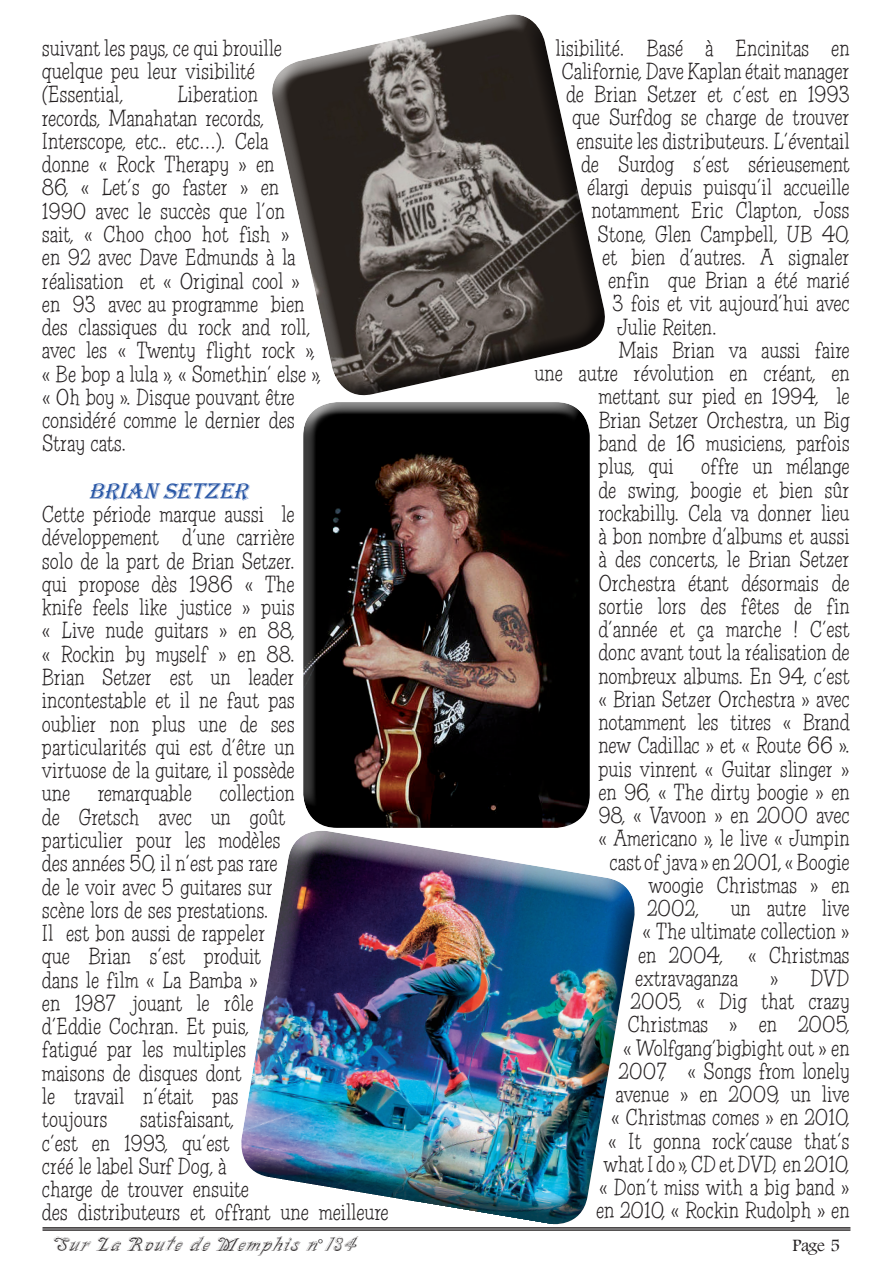
<style>
.page{position:relative;width:893px;height:1263px;background:#fff}
.page>*{position:absolute;margin:0;border:0;box-sizing:border-box;transform-origin:0 0}
.t1{font:23.25px/23.2px "CAC One Seventy";color:#231f20}
.t2{font:italic 23.25px "Algerian";color:#2957a6}
.t3{font:18px "Silver Plate";color:#231f20}
.t4{font:18px "Footlight MT Light";color:#231f20}
</style>
<div class="page">
<svg style="left:272px;top:15px;width:333px;height:381px"></svg>
<hr style="left:43px;top:1227px;width:807px;height:1px;background:#231f20">
<hr style="left:43px;top:1228px;width:807px;height:1px;background:#231f20">
<hr style="left:43px;top:1230px;width:807px;height:1px;background:#231f20">
<div style="left:302px;top:400px;width:290px;height:407px;background:#fff;opacity:.75"></div>
<div style="left:302px;top:410px;width:290px;height:419px;background:#231f20;opacity:.75"></div>
<svg style="left:302px;top:823px;width:290px;height:6px"></svg>
<img style="left:235px;top:831px;width:406px;height:399px">
<p class="t1" style="left:42px;top:36px;width:241px">suivant les pays, ce qui brouille quelque peu leur visibilité (Essential,</p>
<p class="t1" style="left:42px;top:82px;width:281px;text-indent:135px">Liberation records, Manahatan records,<br>Interscope, etc.. etc…). Cela donne « Rock Therapy » en<br>86, « Let’s go faster » en<br>1990 avec le succès que l’on sait, « Choo choo hot fish »<br>en 92 avec Dave Edmunds à la réalisation et « Original cool » en 93 avec au programme bien des classiques du rock and roll, avec les « Twenty flight rock », « Be bop a lula », « Somethin’ else », « Oh boy ». Disque pouvant être considéré comme le dernier des<br>Stray cats.</p>
<p class="t2" style="left:89px;top:478px;width:168px">BRIAN SETZER</p>
<p class="t1" style="left:42px;top:502px;width:254px">Cette période marque aussi le développement d’une carrière solo de la part de Brian Setzer. qui propose dès 1986 « The knife feels like justice » puis « Live nude guitars » en 88, « Rockin by myself » en 88.<br>Brian Setzer est un leader incontestable et il ne faut pas oublier non plus une de ses particularités qui est d’être un virtuose de la guitare, il possède une remarquable collection de Gretsch avec un goût particulier pour les modèles des années 50, il n’est pas rare de le voir avec 5 guitares sur scène lors de ses prestations.<br>Il est bon aussi de rappeler que Brian s’est produit dans le film « La Bamba »<br>en 1987 jouant le rôle d’Eddie Cochran. Et puis, fatigué par les multiples maisons de disques dont<br>le travail n’était pas toujours</p>
<p class="t1" style="left:42px;top:1107px;width:348px;text-indent:98px">satisfaisant,<br>c’est en 1993, qu’est<br>créé le label Surf Dog, à<br>charge de trouver ensuite<br>des distributeurs et offrant une meilleure</p>
<p class="t1" style="left:555px;top:36px;width:295px">lisibilité. Basé à Encinitas en</p>
<p class="t1" style="left:561px;top:59px;width:290px">Californie, Dave Kaplan était manager</p>
<p class="t1" style="left:566px;top:82px;width:285px">de Brian Setzer et c’est en 1993</p>
<p class="t1" style="left:572px;top:105px;width:279px">que Surfdog se charge de trouver</p>
<p class="t1" style="left:577px;top:129px;width:274px">ensuite les distributeurs. L’éventail</p>
<p class="t1" style="left:581px;top:152px;width:270px">de Surdog s’est sérieusement</p>
<p class="t1" style="left:587px;top:175px;width:264px">élargi depuis puisqu’il accueille</p>
<p class="t1" style="left:592px;top:198px;width:260px">notamment Eric Clapton, Joss</p>
<p class="t1" style="left:598px;top:222px;width:253px">Stone, Glen Campbell, UB 40,</p>
<p class="t1" style="left:602px;top:245px;width:249px">et bien d’autres. A signaler</p>
<p class="t1" style="left:608px;top:268px;width:243px">enfin que Brian a été marié</p>
<p class="t1" style="left:613px;top:291px;width:239px">3 fois et vit aujourd’hui avec</p>
<p class="t1" style="left:617px;top:315px;width:101px">Julie Reiten.</p>
<p class="t1" style="left:619px;top:338px;width:232px">Mais Brian va aussi faire</p>
<p class="t1" style="left:535px;top:361px;width:316px">une autre révolution en créant, en</p>
<p class="t1" style="left:598px;top:384px;width:253px">mettant sur pied en 1994, le</p>
<p class="t1" style="left:598px;top:408px;width:253px">Brian Setzer Orchestra, un Big</p>
<p class="t1" style="left:598px;top:431px;width:253px">band de 16 musiciens, parfois</p>
<p class="t1" style="left:598px;top:454px;width:253px">plus, qui offre un mélange</p>
<p class="t1" style="left:598px;top:477px;width:253px">de swing, boogie et bien sûr</p>
<p class="t1" style="left:598px;top:501px;width:253px">rockabilly. Cela va donner lieu</p>
<p class="t1" style="left:598px;top:524px;width:253px">à bon nombre d’albums et aussi</p>
<p class="t1" style="left:598px;top:547px;width:253px">à des concerts, le Brian Setzer</p>
<p class="t1" style="left:598px;top:570px;width:253px">Orchestra étant désormais de</p>
<p class="t1" style="left:598px;top:594px;width:253px">sortie lors des fêtes de fin</p>
<p class="t1" style="left:598px;top:617px;width:253px">d’année et ça marche ! C’est</p>
<p class="t1" style="left:598px;top:640px;width:253px">donc avant tout la réalisation de</p>
<p class="t1" style="left:598px;top:663px;width:253px">nombreux albums. En 94, c’est</p>
<p class="t1" style="left:598px;top:687px;width:253px">« Brian Setzer Orchestra » avec</p>
<p class="t1" style="left:598px;top:710px;width:253px">notamment les titres « Brand</p>
<p class="t1" style="left:598px;top:733px;width:253px">new Cadillac » et « Route 66 ».</p>
<p class="t1" style="left:598px;top:756px;width:253px">puis vinrent « Guitar slinger »</p>
<p class="t1" style="left:598px;top:780px;width:253px">en 96, « The dirty boogie » en</p>
<p class="t1" style="left:598px;top:803px;width:253px">98, « Vavoon » en 2000 avec</p>
<p class="t1" style="left:598px;top:826px;width:253px">« Americano », le live « Jumpin</p>
<p class="t1" style="left:610px;top:849px;width:242px">cast of java» en 2001, «Boogie</p>
<p class="t1" style="left:649px;top:873px;width:202px">woogie Christmas » en</p>
<p class="t1" style="left:647px;top:896px;width:53px">2002,</p>
<p class="t1" style="left:731px;top:896px;width:120px">un autre live</p>
<p class="t1" style="left:643px;top:919px;width:208px">« The ultimate collection »</p>
<p class="t1" style="left:638px;top:942px;width:213px">en 2004, « Christmas</p>
<p class="t1" style="left:635px;top:966px;width:105px">extravaganza</p>
<p class="t1" style="left:596px;top:966px;width:255px;text-align:right">» DVD<br>2005, « Dig that crazy<br>Christmas » en 2005,<br>« Wolfgang’bigbight out » en<br>2007, « Songs from lonely avenue » en 2009, un live<br>« Christmas comes » en 2010,<br>« It gonna rock’cause that’s what I do», CD et DVD, en 2010, « Don’t miss with a big band » en 2010, « Rockin Rudolph » en</p>
<p class="t3" style="left:53px;top:1235px;width:305px">Sur La Route de Memphis n°134</p>
<p class="t4" style="left:792px;top:1235px;width:49px">Page 5</p>
</div>
